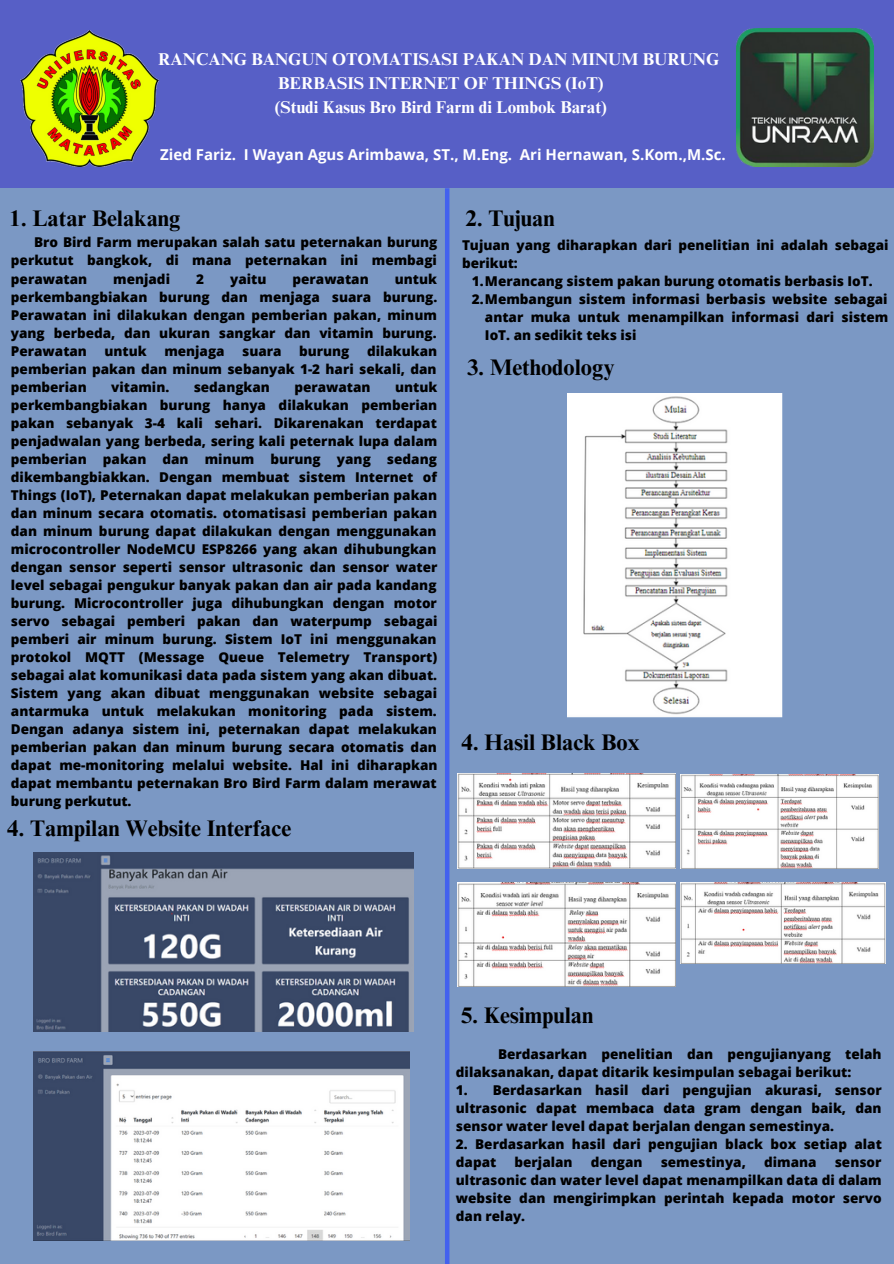
<style>
.page{position:relative;width:894px;height:1264px;background:#fff}
.page>*{position:absolute;margin:0;border:0;box-sizing:border-box;transform-origin:0 0}
.t1{font:700 22.5px "Times NRMT Pro";color:#000}
.t2{font:700 17.1px "Times NRMT Pro";color:#fff}
.t3{font:700 15px "Open Sans";color:#fff}
.t4{font:800 13.5px/18px "Open Sans";color:#000;text-align:justify}
</style>
<div class="page">
<div style="left:0;top:0;width:893px;height:1263px;background:#7b98c4"></div>
<div style="left:0;top:0;width:893px;height:188px;background:#575fc6"></div>
<img style="left:21px;top:30px;width:137px;height:137px">
<img style="left:735px;top:29px;width:138px;height:137px">
<hr style="left:445px;top:188px;width:4px;height:1075px;background:#4361ee">
<img style="left:567px;top:393px;width:215px;height:324px">
<img style="left:33px;top:852px;width:381px;height:179px">
<img style="left:33px;top:1051px;width:376px;height:188px">
<img style="left:457px;top:774px;width:218px;height:94px">
<img style="left:680px;top:774px;width:198px;height:94px">
<img style="left:457px;top:882px;width:218px;height:104px">
<img style="left:680px;top:882px;width:205px;height:81px">
<p class="t2" style="left:158px;top:53px;width:562px">RANCANG BANGUN OTOMATISASI PAKAN DAN MINUM BURUNG</p>
<p class="t2" style="left:278px;top:77px;width:327px">BERBASIS INTERNET OF THINGS (IoT)</p>
<p class="t2" style="left:275px;top:101px;width:333px">(Studi Kasus Bro Bird Farm di Lombok Barat)</p>
<p class="t3" style="left:160px;top:144px;width:567px">Zied Fariz. I Wayan Agus Arimbawa, ST., M.Eng. Ari Hernawan, S.Kom.,M.Sc.</p>
<p class="t1" style="left:10px;top:210px;width:172px">1. Latar Belakang</p>
<p class="t1" style="left:465px;top:210px;width:91px">2. Tujuan</p>
<p class="t4" style="left:11px;top:233px;width:428px;text-indent:23px">Bro Bird Farm merupakan salah satu peternakan burung perkutut bangkok, di mana peternakan ini membagi perawatan</p>
<p class="t4" style="left:462px;top:235px;width:428px">Tujuan yang diharapkan dari penelitian ini adalah sebagai berikut:</p>
<p class="t4" style="left:113px;top:269px;width:58px">menjadi</p>
<p class="t4" style="left:196px;top:269px;width:9px">2</p>
<p class="t4" style="left:230px;top:269px;width:38px">yaitu</p>
<p class="t4" style="left:292px;top:269px;width:78px">perawatan</p>
<p class="t4" style="left:11px;top:269px;width:428px;text-indent:384px">untuk perkembangbiakan burung dan menjaga suara burung.<br>Perawatan ini dilakukan dengan pemberian pakan, minum yang berbeda, dan ukuran sangkar dan vitamin burung.<br>Perawatan</p>
<p class="t4" style="left:471px;top:271px;width:402px">1.Merancang sistem pakan burung otomatis berbasis IoT.</p>
<p class="t4" style="left:485px;top:290px;width:405px;text-indent:-13px">2.Membangun sistem informasi berbasis website sebagai antar muka untuk menampilkan informasi dari sistem IoT. an sedikit teks isi</p>
<p class="t4" style="left:11px;top:341px;width:427px;text-indent:356px">dilakukan pemberian pakan dan minum sebanyak 1-2 hari sekali, dan pemberian</p>
<p class="t4" style="left:104px;top:341px;width:44px">untuk</p>
<p class="t4" style="left:164px;top:341px;width:62px">menjaga</p>
<p class="t4" style="left:242px;top:341px;width:41px">suara</p>
<p class="t4" style="left:299px;top:341px;width:52px">burung</p>
<p class="t1" style="left:467px;top:359px;width:149px">3. Methodology</p>
<p class="t4" style="left:111px;top:377px;width:60px">vitamin.</p>
<p class="t4" style="left:194px;top:377px;width:78px">sedangkan</p>
<p class="t4" style="left:294px;top:377px;width:78px">perawatan</p>
<p class="t4" style="left:11px;top:377px;width:428px;text-indent:384px">untuk perkembangbiakan burung hanya dilakukan pemberian pakan sebanyak 3-4 kali sehari. Dikarenakan terdapat penjadwalan yang berbeda, sering kali peternak lupa dalam pemberian pakan dan minum burung yang sedang dikembangbiakkan. Dengan membuat sistem Internet of Things (IoT), Peternakan dapat melakukan pemberian pakan dan minum secara otomatis. otomatisasi pemberian pakan dan minum burung dapat dilakukan dengan menggunakan microcontroller NodeMCU ESP8266 yang akan dihubungkan dengan sensor seperti sensor ultrasonic dan sensor water level sebagai pengukur banyak pakan dan air pada kandang burung. Microcontroller juga dihubungkan dengan motor servo sebagai pemberi pakan dan waterpump sebagai pemberi air minum burung. Sistem IoT ini menggunakan protokol MQTT (Message Queue Telemetry Transport) sebagai alat komunikasi data pada sistem yang akan dibuat.<br>Sistem yang akan dibuat menggunakan website sebagai antarmuka untuk melakukan monitoring pada sistem.<br>Dengan adanya sistem ini, peternakan dapat melakukan pemberian pakan dan minum burung secara otomatis dan dapat me-monitoring melalui website. Hal ini diharapkan dapat membantu peternakan Bro Bird Farm dalam merawat burung perkutut.</p>
<p class="t1" style="left:461px;top:734px;width:180px">4. Hasil Black Box</p>
<p class="t1" style="left:7px;top:819px;width:285px">4. Tampilan Website Interface</p>
<p class="t1" style="left:461px;top:1007px;width:134px">5. Kesimpulan</p>
<p class="t4" style="left:456px;top:1044px;width:427px;text-indent:42px">Berdasarkan penelitian dan pengujianyang telah dilaksanakan, dapat ditarik kesimpulan sebagai berikut:</p>
<p class="t4" style="left:456px;top:1081px;width:427px">1. Berdasarkan hasil dari pengujian akurasi, sensor ultrasonic dapat membaca data gram dengan baik, dan sensor water level dapat berjalan dengan semestinya.</p>
<p class="t4" style="left:456px;top:1135px;width:427px">2. Berdasarkan hasil dari pengujian black box setiap alat dapat</p>
<p class="t4" style="left:514px;top:1153px;width:59px">berjalan</p>
<p class="t4" style="left:590px;top:1153px;width:53px">dengan</p>
<p class="t4" style="left:660px;top:1153px;width:87px">semestinya,</p>
<p class="t4" style="left:763px;top:1153px;width:54px">dimana</p>
<p class="t4" style="left:456px;top:1153px;width:427px;text-indent:379px">sensor ultrasonic dan water level dapat menampilkan data di dalam website dan mengirimpkan perintah kepada motor servo dan relay.</p>
</div>
